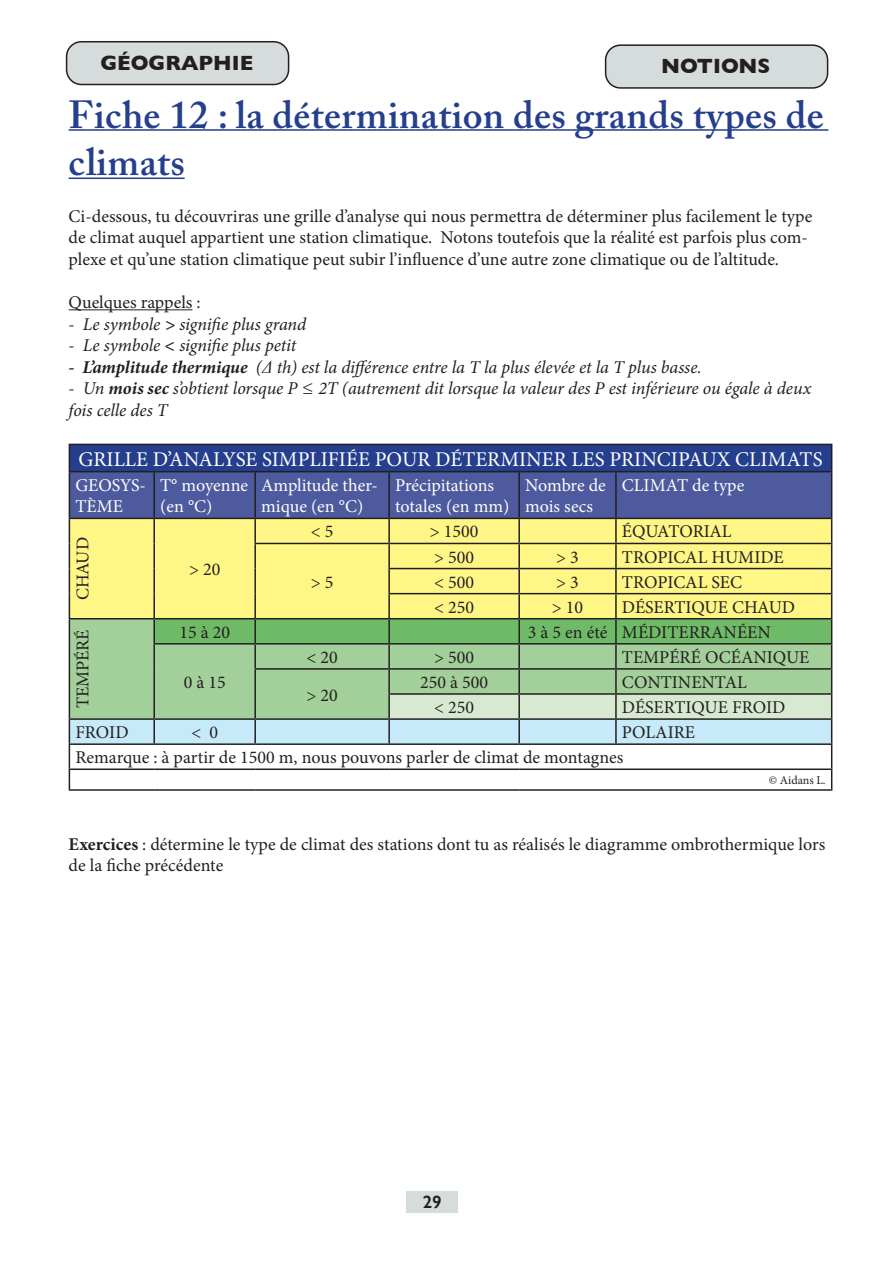
<style>
.page{position:relative;width:893px;height:1263px;background:#fff}
.page>*{position:absolute;margin:0;border:0;box-sizing:border-box;transform-origin:0 0}
.Titre-Fiche{font:600 39px/46.8px "Adobe Caslon Pro";letter-spacing:.01em;color:#253f8e}
.t1{font:21px "Minion Pro";color:#fff}
.t2{font:700 21px "Gill Sans";color:#231f20}
.Texte_et_consigne{font:18px/21.6px "Minion Pro";color:#231f20}
.Texte_et_consigne-2{font:italic 18px/21.6px "Minion Pro";letter-spacing:-.01em;color:#231f20}
.t3{font:18px/21.6px "Minion Pro";color:#fff}
.t4{font:600 18px "Gill Sans";color:#231f20}
.t5{font:12px "Minion Pro";letter-spacing:-.005em;color:#231f20}
.s1{font-weight:700}
.s2{font-family:"Times New Roman"}
</style>
<div class="page">
<div style="left:67px;top:42px;width:222px;height:42px;background:#d6dcdb;border-radius:15px"></div>
<div style="left:66px;top:41px;width:223px;height:44px;border:2px solid #231f20;border-radius:15px"></div>
<div style="left:606px;top:45px;width:222px;height:43px;background:#d6dcdb;border-radius:15px"></div>
<div style="left:605px;top:44px;width:223px;height:45px;border:2px solid #231f20;border-radius:15px"></div>
<div style="left:406px;top:1191px;width:52px;height:21px;background:#d6dcdb"></div>
<hr style="left:69px;top:129px;width:759px;height:2px;background:#253f8e">
<hr style="left:69px;top:178px;width:116px;height:1px;background:#253f8e">
<hr style="left:69px;top:309px;width:123px;height:1px;background:#231f20">
<hr style="left:69px;top:444px;width:85px;height:1px;background:#231f20">
<hr style="left:154px;top:444px;width:101px;height:1px;background:#231f20">
<hr style="left:255px;top:444px;width:134px;height:1px;background:#231f20">
<hr style="left:389px;top:444px;width:130px;height:1px;background:#231f20">
<hr style="left:519px;top:444px;width:97px;height:1px;background:#231f20">
<hr style="left:616px;top:444px;width:216px;height:1px;background:#231f20">
<svg style="left:69px;top:445px;width:763px;height:344px;background:#adbd9f"></svg>
<hr style="left:69px;top:789px;width:85px;height:2px;background:#231f20">
<hr style="left:154px;top:789px;width:101px;height:2px;background:#231f20">
<hr style="left:255px;top:789px;width:134px;height:2px;background:#231f20">
<hr style="left:389px;top:789px;width:130px;height:2px;background:#231f20">
<hr style="left:519px;top:789px;width:97px;height:2px;background:#231f20">
<hr style="left:616px;top:789px;width:216px;height:2px;background:#231f20">
<p class="t2" style="left:100px;top:46px;width:154px">GÉOGRAPHIE</p>
<p class="t2" style="left:661px;top:49px;width:111px">NOTIONS</p>
<p class="Titre-Fiche" style="left:69px;top:91px;width:757px">Fiche 12 : la détermination des grands types de climats</p>
<p class="Texte_et_consigne" style="left:69px;top:205px;width:745px">Ci-dessous, tu découvriras une grille d’analyse qui nous permettra de déterminer plus facilement le type de climat auquel appartient une station climatique. Notons toutefois que la réalité est parfois plus com&shy;plexe et qu’une station climatique peut subir l’influence d’une autre zone climatique ou de l’altitude.</p>
<p class="Texte_et_consigne" style="left:69px;top:292px;width:134px">Quelques rappels :</p>
<p class="Texte_et_consigne-2" style="left:69px;top:313px;width:239px">- Le symbole <span class="s1">&gt;</span> signifie plus grand</p>
<p class="Texte_et_consigne-2" style="left:69px;top:335px;width:229px">- Le symbole <span class="s1">&lt;</span> signifie plus petit</p>
<p class="Texte_et_consigne-2" style="left:69px;top:356px;width:635px"><span class="s1">- L’amplitude thermique</span> (<span class="s2">Δ</span> th) est la différence entre la T la plus élevée et la T plus basse.</p>
<p class="Texte_et_consigne-2" style="left:69px;top:378px;width:744px">- Un <span class="s1">mois sec</span> s’obtient lorsque P ≤ 2T (autrement dit lorsque la valeur des P est inférieure ou égale à deux fois celle des T</p>
<p class="t1" style="left:78px;top:445px;width:746px">GRILLE D’ANALYSE SIMPLIFIÉE POUR DÉTERMINER LES PRINCIPAUX CLIMATS</p>
<p class="t3" style="left:75px;top:474px;width:72px">GEOSYS-<br>TÈME</p>
<p class="t3" style="left:160px;top:474px;width:89px">T° moyenne (en °C)</p>
<p class="t3" style="left:261px;top:474px;width:118px">Amplitude ther&shy;mique (en °C)</p>
<p class="t3" style="left:395px;top:474px;width:116px">Précipitations totales (en mm)</p>
<p class="t3" style="left:525px;top:474px;width:82px">Nombre de mois secs</p>
<p class="t3" style="left:622px;top:474px;width:124px">CLIMAT de type</p>
<p class="Texte_et_consigne" style="left:72px;top:600px;width:64px;rotate:-90deg">CHAUD</p>
<p class="Texte_et_consigne" style="left:311px;top:521px;width:24px">&lt; 5</p>
<p class="Texte_et_consigne" style="left:430px;top:521px;width:50px">&gt; 1500</p>
<p class="Texte_et_consigne" style="left:622px;top:521px;width:111px">ÉQUATORIAL</p>
<p class="Texte_et_consigne" style="left:311px;top:571px;width:24px">&gt; 5</p>
<p class="Texte_et_consigne" style="left:434px;top:546px;width:41px">&gt; 500</p>
<p class="Texte_et_consigne" style="left:556px;top:546px;width:24px">&gt; 3</p>
<p class="Texte_et_consigne" style="left:622px;top:546px;width:163px">TROPICAL HUMIDE</p>
<p class="Texte_et_consigne" style="left:434px;top:571px;width:41px">&lt; 500</p>
<p class="Texte_et_consigne" style="left:556px;top:571px;width:24px">&gt; 3</p>
<p class="Texte_et_consigne" style="left:622px;top:571px;width:122px">TROPICAL SEC</p>
<p class="Texte_et_consigne" style="left:434px;top:596px;width:41px">&lt; 250</p>
<p class="Texte_et_consigne" style="left:552px;top:596px;width:33px">&gt; 10</p>
<p class="Texte_et_consigne" style="left:622px;top:596px;width:175px">DÉSERTIQUE CHAUD</p>
<p class="Texte_et_consigne" style="left:189px;top:559px;width:33px">&gt; 20</p>
<p class="Texte_et_consigne" style="left:72px;top:708px;width:81px;rotate:-90deg">TEMPÉRÉ</p>
<p class="Texte_et_consigne" style="left:179px;top:621px;width:52px">15 à 20</p>
<p class="Texte_et_consigne" style="left:528px;top:621px;width:81px">3 à 5 en été</p>
<p class="Texte_et_consigne" style="left:622px;top:621px;width:150px">MÉDITERRANÉEN</p>
<p class="Texte_et_consigne" style="left:307px;top:646px;width:33px">&lt; 20</p>
<p class="Texte_et_consigne" style="left:434px;top:646px;width:41px">&gt; 500</p>
<p class="Texte_et_consigne" style="left:622px;top:646px;width:189px">TEMPÉRÉ OCÉANIQUE</p>
<p class="Texte_et_consigne" style="left:307px;top:684px;width:33px">&gt; 20</p>
<p class="Texte_et_consigne" style="left:420px;top:671px;width:69px">250 à 500</p>
<p class="Texte_et_consigne" style="left:622px;top:671px;width:126px">CONTINENTAL</p>
<p class="Texte_et_consigne" style="left:434px;top:697px;width:41px">&lt; 250</p>
<p class="Texte_et_consigne" style="left:622px;top:697px;width:165px">DÉSERTIQUE FROID</p>
<p class="Texte_et_consigne" style="left:184px;top:671px;width:43px">0 à 15</p>
<p class="Texte_et_consigne" style="left:75px;top:722px;width:55px">FROID</p>
<p class="Texte_et_consigne" style="left:191px;top:722px;width:28px">&lt; 0</p>
<p class="Texte_et_consigne" style="left:622px;top:722px;width:75px">POLAIRE</p>
<p class="Texte_et_consigne" style="left:75px;top:747px;width:549px">Remarque : à partir de 1500 m, nous pouvons parler de climat de montagnes</p>
<p class="t5" style="left:769px;top:772px;width:58px">© Aidans L.</p>
<p class="Texte_et_consigne" style="left:69px;top:833px;width:758px"><span class="s1">Exercices</span> : détermine le type de climat des stations dont tu as réalisés le diagramme ombrothermique lors de la fiche précédente</p>
<p class="t4" style="left:423px;top:1191px;width:21px">29</p>
</div>
